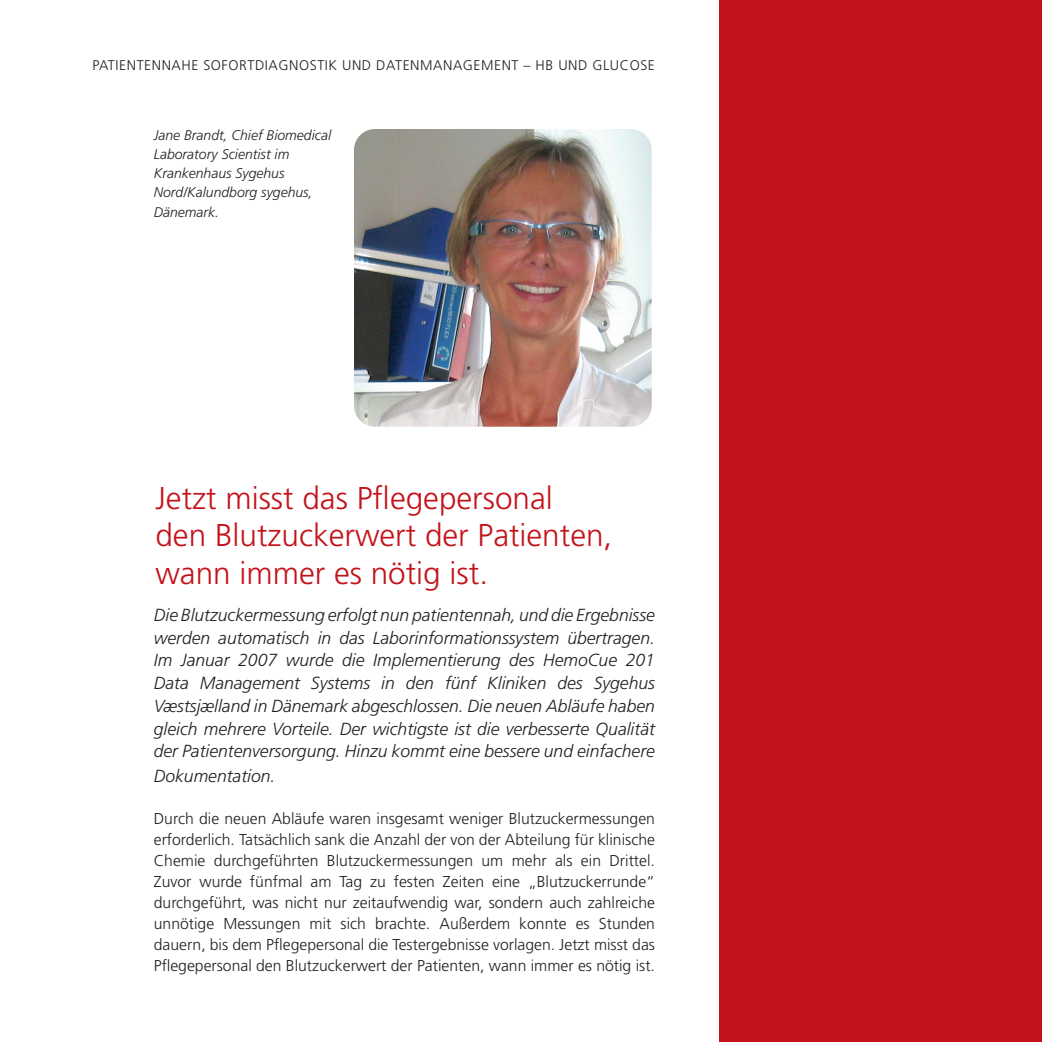
<style>
.page{position:relative;width:1042px;height:1042px;background:#fff}
.page>*{position:absolute;margin:0;border:0;box-sizing:border-box;transform-origin:0 0}
.t1{font:300 31.5px/37.8px "Frutiger LT Std";color:#c4121a}
.t2{font:italic 300 17.5px/22.8px "Frutiger LT Std";color:#231f20;text-align:justify}
.t3{font:300 15.75px/21px "Frutiger LT Std";color:#231f20;text-align:justify}
.t4{font:italic 300 14px/19.2px "Frutiger LT Std";color:#231f20}
.t5{font:300 14px "Frutiger LT Std";letter-spacing:.04em;color:#231f20}
</style>
<div class="page">
<div style="left:719px;top:0;width:323px;height:1042px;background:#c4121a"></div>
<img style="left:354px;top:129px;width:298px;height:298px">
<p class="t5" style="left:92px;top:57px;width:564px">PATIENTENNAHE SOFORTDIAGNOSTIK UND DATENMANAGEMENT – HB UND GLUCOSE</p>
<p class="t4" style="left:154px;top:125px;width:179px">Jane Brandt, Chief Biomedical<br>Laboratory Scientist im<br>Krankenhaus Sygehus<br>Nord/Kalundborg sygehus,<br>Dänemark.</p>
<p class="t1" style="left:155px;top:479px;width:458px">Jetzt misst das Pflegepersonal<br>den Blutzuckerwert der Patienten, wann immer es nötig ist.</p>
<p class="t2" style="left:154px;top:604px;width:503px">Die Blutzuckermessung erfolgt nun patientennah, und die Ergebnisse werden automatisch in das Laborinformationssystem übertragen.<br>Im Januar 2007 wurde die Implementierung des HemoCue 201<br>Data Management Systems in den fünf Kliniken des Sygehus Væstsjælland in Dänemark abgeschlossen. Die neuen Abläufe haben gleich mehrere Vorteile. Der wichtigste ist die verbesserte Qualität der Patientenversorgung. Hinzu kommt eine bessere und einfachere</p>
<p class="t2" style="left:154px;top:765px;width:123px">Dokumentation.</p>
<p class="t3" style="left:154px;top:808px;width:503px">Durch die neuen Abläufe waren insgesamt weniger Blutzuckermessungen erforderlich. Tatsächlich sank die Anzahl der von der Abteilung für klinische Chemie durchgeführten Blutzuckermessungen um mehr als ein Drittel.<br>Zuvor wurde fünfmal am Tag zu festen Zeiten eine „Blutzuckerrunde“ durchgeführt, was nicht nur zeitaufwendig war, sondern auch zahlreiche unnötige Messungen mit sich brachte. Außerdem konnte es Stunden dauern, bis dem Pflegepersonal die Testergebnisse vorlagen. Jetzt misst das Pflegepersonal den Blutzuckerwert der Patienten, wann immer es nötig ist.</p>
</div>
